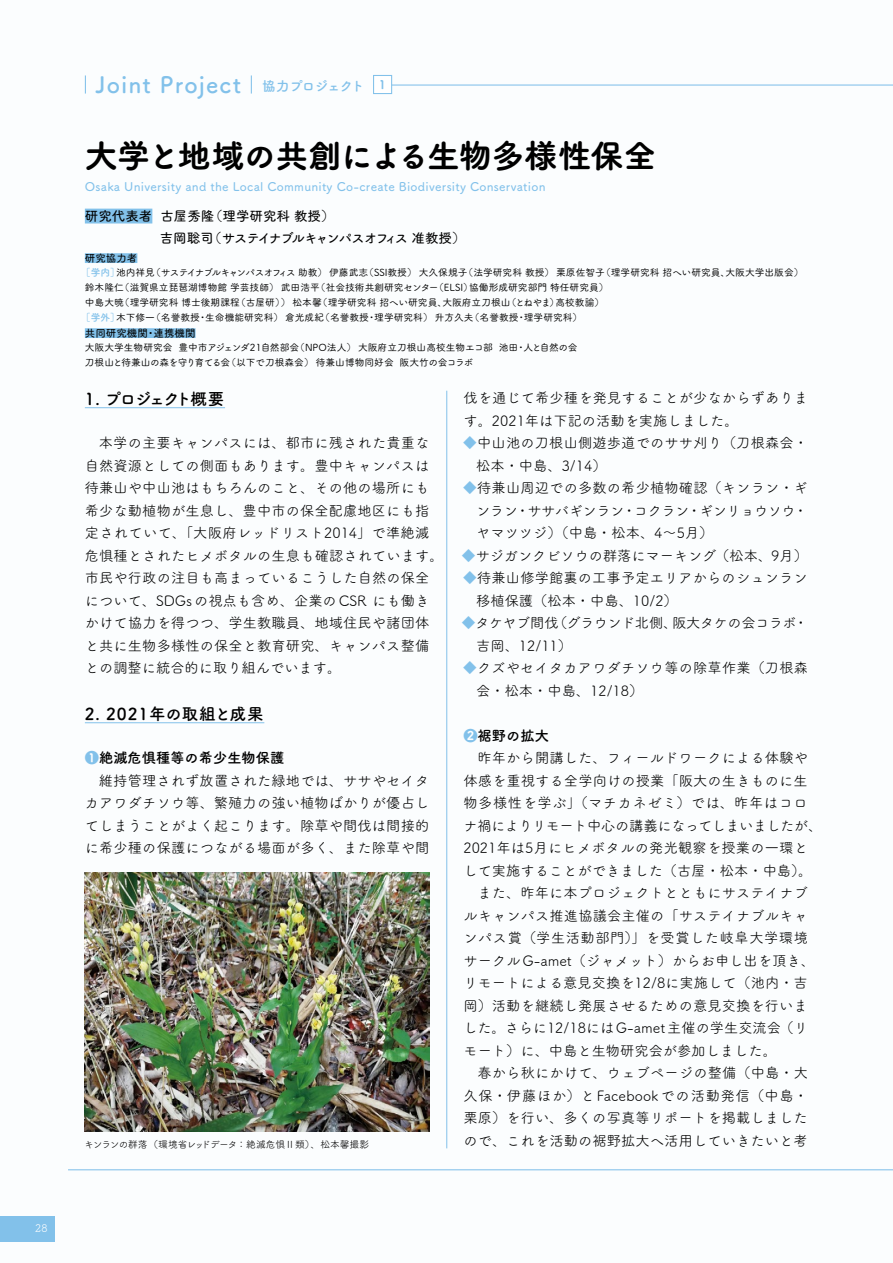
<style>
.page{position:relative;width:893px;height:1263px;background:#fbfdfe}
.page>*{position:absolute;margin:0;border:0;box-sizing:border-box;transform-origin:0 0}
.t1{font:33px "Tsuku A Rd Gothic Std E";letter-spacing:-.03em;color:#000}
.t2{font:22.5px "Tsuku A Rd Gothic Std B";letter-spacing:.045em;color:#82c1ea}
.t3{font:16.5px "Tsuku A Rd Gothic Std B";letter-spacing:.05em;color:#000}
.t4{font:16.5px "Tsuku A Rd Gothic Std B";letter-spacing:-.09em;color:#000}
.t5{font:14.25px/22.5px "Tsuku A Rd Gothic Std R";letter-spacing:.01em;color:#000}
.t6{font:14.25px "Tsuku A Rd Gothic Std R";letter-spacing:.04em;color:#000}
.t7{font:14.25px/22.5px "Tsuku A Rd Gothic Std R";letter-spacing:-.035em;color:#000}
.t8{font:14.25px "Tsuku A Rd Gothic Std R";letter-spacing:.055em;color:#000}
.t9{font:14.25px "Tsuku A Rd Gothic Std R";letter-spacing:-.045em;color:#000}
.t10{font:14.25px "Tsuku A Rd Gothic Std R";letter-spacing:-.01em;color:#000}
.t11{font:14.25px "Tsuku A Rd Gothic Std B";color:#000}
.t12{font:13.5px/21.5px "Tsuku A Rd Gothic Std D";color:#000}
.t13{font:12px "Tsuku A Rd Gothic Std D";letter-spacing:.02em;color:#82c1ea}
.t14{font:10.5px "Tsuku A Rd Gothic Std D";color:#000}
.t15{font:10.5px "Tsuku B Rd Gothic";color:#fff}
.t16{font:9.75px/15px "Tsuku A Rd Gothic Std M";color:#000}
.t17{font:9.75px "Tsuku A Rd Gothic Std R";color:#000}
.s1{font-size:13.5px}
.s2{font-family:"Tsuku A Rd Gothic Std B";color:#82c1ea}
.s3{color:#82c1ea}
.s4{font-family:"Koz Min Pr 6 N";color:#82c1ea}
</style>
<div class="page">
<div style="left:0;top:1216px;width:55px;height:25px;background:#82c1ea"></div>
<hr style="left:68px;top:1169px;width:825px;height:1px;background:#82c1ea">
<hr style="left:85px;top:407px;width:140px;height:1px;background:#82c1ea">
<hr style="left:85px;top:722px;width:179px;height:1px;background:#82c1ea">
<hr style="left:446px;top:391px;width:1px;height:757px;background:#82c1ea">
<div style="left:85px;top:209px;width:67px;height:14px;background:#82c1ea"></div>
<div style="left:85px;top:253px;width:52px;height:10px;background:#82c1ea"></div>
<div style="left:85px;top:328px;width:111px;height:10px;background:#82c1ea"></div>
<svg style="left:251px;top:75px;width:1px;height:19px"></svg>
<svg style="left:85px;top:75px;width:1px;height:19px"></svg>
<div style="left:373px;top:75px;width:19px;height:19px;background:#fff;border:1px solid #82c1ea"></div>
<hr style="left:392px;top:85px;width:501px;height:1px;background:#82c1ea">
<img style="left:85px;top:873px;width:344px;height:258px">
<p class="t15" style="left:35px;top:1220px;width:14px">28</p>
<h2 class="t2" style="left:95px;top:67px;width:292px">Joint Project <span class="s1">協力プロジェクト</span> <sup>1</sup></h2>
<h1 class="t1" style="left:85px;top:130px;width:573px">大学と地域の共創による生物多様性保全</h1>
<p class="t13" style="left:85px;top:178px;width:462px">Osaka University and the Local Community Co-create Biodiversity Conservation</p>
<p class="t12" style="left:85px;top:205px;width:382px">研究代表者 古屋秀隆（理学研究科 教授）<br>　　　　　 吉岡聡司（サステイナブルキャンパスオフィス 准教授）</p>
<p class="t14" style="left:85px;top:249px;width:54px">研究協力者</p>
<p class="t16" style="left:81px;top:264px;width:724px"><span class="s2">［学内］</span>池内祥見（サステイナブルキャンパスオフィス 助教） 伊藤武志（SSI教授） 大久保規子（法学研究科 教授） 栗原佐智子（理学研究科 招へい研究員、大阪大学出版会）</p>
<p class="t16" style="left:85px;top:279px;width:525px">鈴木隆仁（滋賀県立琵琶湖博物館 学芸技師） 武田浩平（社会技術共創研究センター（ELSI）協働形成研究部門 特任研究員）</p>
<p class="t16" style="left:85px;top:294px;width:521px">中島大暁（理学研究科 博士後期課程（古屋研）） 松本馨（理学研究科 招へい研究員、大阪府立刀根山（とねやま）高校教諭）</p>
<p class="t16" style="left:81px;top:309px;width:503px"><span class="s2">［学外］</span>木下修一（名誉教授・生命機能研究科） 倉光成紀（名誉教授・理学研究科） 升方久夫（名誉教授・理学研究科）</p>
<p class="t14" style="left:85px;top:324px;width:112px">共同研究機関・連携機関</p>
<p class="t16" style="left:85px;top:339px;width:494px">大阪大学生物研究会 豊中市アジェンダ21自然部会（NPO法人） 大阪府立刀根山高校生物エコ部 池田・人と自然の会刀根山と待兼山の森を守り育てる会（以下で刀根森会） 待兼山博物同好会 阪大竹の会コラボ</p>
<p class="t4" style="left:85px;top:386px;width:141px">1. プロジェクト概要</p>
<p class="t5" style="left:85px;top:431px;width:360px;text-indent:14px">本学の主要キャンパスには、都市に残された貴重な自然資源としての側面もあります。豊中キャンパスは待兼山や中山池はもちろんのこと、その他の場所にも希少な動植物が生息し、豊中市の保全配慮地区にも指定されていて、「大阪府レッドリスト2014」で準絶滅危惧種とされたヒメボタルの生息も確認されています。市民や行政の注目も高まっているこうした自然の保全について、SDGsの視点も含め、企業のCSR にも働きかけて協力を得つつ、学生教職員、地域住民や諸団体と共に生物多様性の保全と教育研究、キャンパス整備との調整に統合的に取り組んでいます。</p>
<p class="t3" style="left:85px;top:701px;width:180px">2. 2021年の取組と成果</p>
<p class="t11" style="left:85px;top:747px;width:201px"><span class="s3">❶</span>絶滅危惧種等の希少生物保護</p>
<p class="t5" style="left:85px;top:768px;width:346px;text-align:justify;text-indent:14px">維持管理されず放置された緑地では、ササやセイタカアワダチソウ等、繁殖力の強い植物ばかりが優占してしまうことがよく起こります。除草や間伐は間接的に希少種の保護につながる場面が多く、また除草や間</p>
<p class="t17" style="left:84px;top:1137px;width:286px">キンランの群落（環境省レッドデータ：絶滅危惧Ⅱ類）、松本馨撮影</p>
<p class="t5" style="left:463px;top:386px;width:346px">伐を通じて希少種を発見することが少なからずあります。2021年は下記の活動を実施しました。</p>
<p class="t5" style="left:476px;top:431px;width:333px;text-indent:-13px"><span class="s4">◆</span>中山池の刀根山側遊歩道でのササ刈り（刀根森会・松本・中島、3/14）</p>
<p class="t5" style="left:476px;top:476px;width:333px;text-align:justify;text-indent:-13px"><span class="s4">◆</span>待兼山周辺での多数の希少植物確認（キンラン・ギンラン・ササバギンラン・コクラン・ギンリョウソウ・ヤマツツジ）（中島・松本、4～5月）</p>
<p class="t10" style="left:461px;top:545px;width:348px"><span class="s4">◆</span>サジガンクビソウの群落にマーキング（松本、9月）</p>
<p class="t5" style="left:476px;top:566px;width:333px;text-indent:-13px"><span class="s4">◆</span>待兼山修学館裏の工事予定エリアからのシュンラン移植保護（松本・中島、10/2）</p>
<p class="t7" style="left:476px;top:611px;width:333px;text-indent:-15px"><span class="s4">◆</span>タケヤブ間伐（グラウンド北側、阪大タケの会コラボ・吉岡、12/11）</p>
<p class="t5" style="left:476px;top:656px;width:333px;text-indent:-13px"><span class="s4">◆</span>クズやセイタカアワダチソウ等の除草作業（刀根森会・松本・中島、12/18）</p>
<p class="t11" style="left:463px;top:724px;width:87px"><span class="s3">❷</span>裾野の拡大</p>
<p class="t5" style="left:477px;top:746px;width:332px">昨年から開講した、フィールドワークによる体験や</p>
<p class="t5" style="left:463px;top:768px;width:346px">体感を重視する全学向けの授業「阪大の生きものに生</p>
<p class="t6" style="left:463px;top:792px;width:346px">物多様性を学ぶ」（マチカネゼミ）では、昨年はコロ</p>
<p class="t9" style="left:463px;top:815px;width:360px">ナ禍によりリモート中心の講義になってしまいましたが、</p>
<p class="t5" style="left:463px;top:836px;width:346px">2021年は5月にヒメボタルの発光観察を授業の一環と</p>
<p class="t5" style="left:463px;top:858px;width:351px">して実施することができました（古屋・松本・中島）。</p>
<p class="t5" style="left:477px;top:881px;width:332px">また、昨年に本プロジェクトとともにサステイナブ</p>
<p class="t5" style="left:463px;top:903px;width:346px">ルキャンパス推進協議会主催の「サステイナブルキャ</p>
<p class="t6" style="left:463px;top:927px;width:346px">ンパス賞（学生活動部門）」を受賞した岐阜大学環境</p>
<p class="t5" style="left:463px;top:948px;width:353px">サークルG-amet（ジャメット）からお申し出を頂き、</p>
<p class="t5" style="left:463px;top:971px;width:346px">リモートによる意見交換を12/8に実施して（池内・吉</p>
<p class="t5" style="left:463px;top:993px;width:346px">岡）活動を継続し発展させるための意見交換を行いま</p>
<p class="t5" style="left:463px;top:1016px;width:346px">した。さらに12/18にはG-amet主催の学生交流会（リ</p>
<p class="t5" style="left:463px;top:1038px;width:315px">モート）に、中島と生物研究会が参加しました。</p>
<p class="t5" style="left:477px;top:1061px;width:332px">春から秋にかけて、ウェブページの整備（中島・大</p>
<p class="t8" style="left:463px;top:1085px;width:346px">久保・伊藤ほか）とFacebookでの活動発信（中島・</p>
<p class="t5" style="left:463px;top:1106px;width:346px">栗原）を行い、多くの写真等リポートを掲載しました</p>
<p class="t5" style="left:463px;top:1128px;width:346px">ので、これを活動の裾野拡大へ活用していきたいと考</p>
</div>
